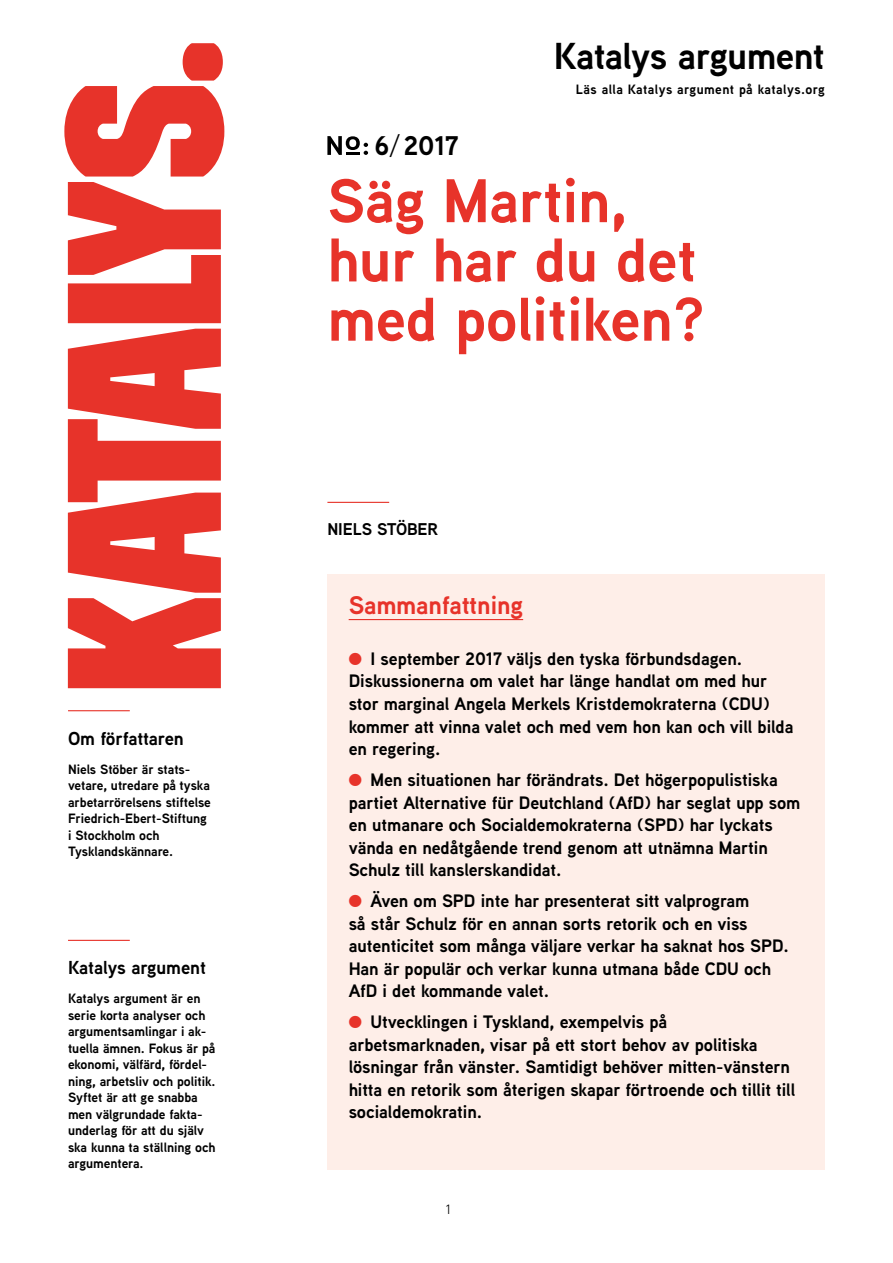
<style>
.page{position:relative;width:893px;height:1263px;background:#fff}
.page>*{position:absolute;margin:0;border:0;box-sizing:border-box;transform-origin:0 0}
.t1{font:700 61.5px/59.2px "Aaux Next";letter-spacing:-.005em;color:#e7332a}
.t2{font:700 37.5px "Aaux Next";letter-spacing:-.02em;color:#000}
.t3{font:700 27px "Aaux Next";color:#000}
.t4{font:700 25.5px "Aaux Next";letter-spacing:-.005em;color:#e7332a}
.t5{font:700 18.75px "Aaux Next";letter-spacing:-.005em;color:#000}
.t6{font:700 18px/22.5px "Aaux Next";letter-spacing:-.005em;color:#000}
.t7{font:700 16.95px "Aaux Next";letter-spacing:-.005em;color:#000}
.t8{font:700 13.5px/16.5px "Aaux Next";letter-spacing:-.005em;color:#000}
.t9{font:700 13.5px "Aaux Next";letter-spacing:.03em;color:#000}
.t10{font:13.5px "Aaux Next";color:#000}
.s1{font-weight:400}
.s2{font-family:"Monotype Sorts";font-weight:400;font-size:16.5px;color:#e7332a}
</style>
<div class="page">
<svg style="left:68px;top:329px;width:153px;height:359px"></svg>
<svg style="left:64px;top:43px;width:160px;height:280px"></svg>
<div style="left:327px;top:574px;width:498px;height:595px;background:#feeee8"></div>
<hr style="left:349px;top:619px;width:174px;height:1px;background:#e7332a">
<hr style="left:327px;top:502px;width:62px;height:1px;background:#e7332a">
<hr style="left:68px;top:710px;width:62px;height:1px;background:#e7332a">
<svg style="left:327px;top:136px;width:41px;height:19px"></svg>
<hr style="left:346px;top:152px;width:14px;height:3px;background:#000">
<hr style="left:68px;top:940px;width:62px;height:1px;background:#e7332a">
<p class="t5" style="left:68px;top:725px;width:117px">Om författaren</p>
<p class="t8" style="left:68px;top:760px;width:144px">Niels Stöber är stats&shy;vetare, utredare på tyska arbetarrörelsens stiftelse<br>Friedrich-Ebert-Stiftung i Stockholm och<br>Tysklandskännare.</p>
<p class="t5" style="left:68px;top:954px;width:140px">Katalys argument</p>
<p class="t8" style="left:68px;top:990px;width:149px">Katalys argument är en serie korta analyser och argumentsamlingar i ak&shy;tuella ämnen. Fokus är på ekonomi, välfärd, fördel&shy;ning, arbetsliv och politik.<br>Syftet är att ge snabba men välgrundade fakta&shy;underlag för att du själv ska kunna ta ställning och argumentera.</p>
<h2 class="t2" style="left:554px;top:29px;width:273px">Katalys argument</h2>
<h3 class="t3" style="left:374px;top:126px;width:86px">6<span class="s1">/</span>2017</h3>
<p class="t9" style="left:576px;top:80px;width:251px">Läs alla Katalys argument på katalys.org</p>
<h1 class="t1" style="left:327px;top:170px;width:379px">Säg Martin, hur har du det med politiken?</h1>
<p class="t7" style="left:327px;top:517px;width:112px">NIELS STÖBER</p>
<h3 class="t4" style="left:349px;top:587px;width:176px">Sammanfattning</h3>
<p class="t6" style="left:349px;top:647px;width:446px"><span class="s2">l</span> I september 2017 väljs den tyska förbundsdagen.<br>Diskussionerna om valet har länge handlat om med hur stor marginal Angela Merkels Kristdemokraterna (CDU) kommer att vinna valet och med vem hon kan och vill bilda en regering.</p>
<p class="t6" style="left:349px;top:768px;width:453px"><span class="s2">l</span> Men situationen har förändrats. Det högerpopulistiska partiet Alternative für Deutchland (AfD) har seglat upp som en utmanare och Socialdemokraterna (SPD) har lyckats vända en nedåtgående trend genom att utnämna Martin Schulz till kanslerskandidat.</p>
<p class="t6" style="left:349px;top:889px;width:442px"><span class="s2">l</span> Även om SPD inte har presenterat sitt valprogram<br>så står Schulz för en annan sorts retorik och en viss autenticitet som många väljare verkar ha saknat hos SPD.<br>Han är populär och verkar kunna utmana både CDU och AfD i det kommande valet.</p>
<p class="t6" style="left:349px;top:1010px;width:448px"><span class="s2">l</span> Utvecklingen i Tyskland, exempelvis på arbetsmarknaden, visar på ett stort behov av politiska lösningar från vänster. Samtidigt behöver mitten-vänstern hitta en retorik som återigen skapar förtroende och tillit till socialdemokratin.</p>
<p class="t10" style="left:446px;top:1200px;width:6px">1</p>
</div>
